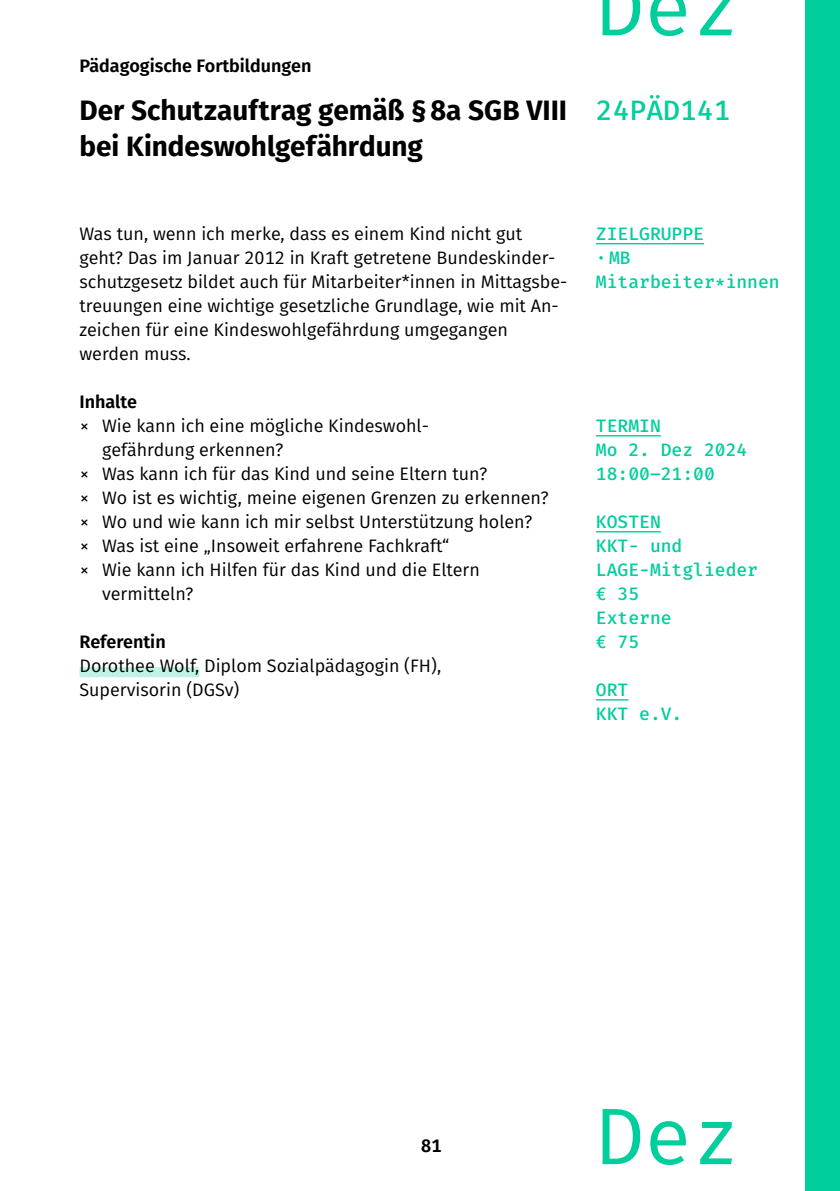
<style>
.page{position:relative;width:840px;height:1191px;background:#fff}
.page>*{position:absolute;margin:0;border:0;box-sizing:border-box;transform-origin:0 0}
.t1{font:80px "Fira Mono";color:#00ce9d}
.t2{font:700 28px/36px "Fira Sans";color:#000}
.t3{font:500 28px "Fira Mono";color:#00ce9d}
.t4{font:18px/24px "Fira Sans";color:#000}
.t5{font:500 18px/24px "Fira Mono";color:#00ce9d}
.t6{font:600 18px "Fira Sans";color:#000}
</style>
<div class="page">
<div style="left:805px;top:0;width:34px;height:1191px;background:#00ce9d"></div>
<hr style="left:595px;top:435px;width:65px;height:1px;background:#00ce9d">
<hr style="left:595px;top:531px;width:65px;height:1px;background:#00ce9d">
<hr style="left:595px;top:699px;width:33px;height:1px;background:#00ce9d">
<hr style="left:595px;top:243px;width:108px;height:1px;background:#00ce9d">
<div style="left:79px;top:667px;width:120px;height:10px;background:#bff3e7"></div>
<p class="t6" style="left:79px;top:51px;width:233px">Pädagogische Fortbildungen</p>
<h2 class="t2" style="left:79px;top:90px;width:489px">Der Schutzauftrag gemäß §8a SGB VIII bei Kindeswohlgefährdung</h2>
<p class="t4" style="left:79px;top:221px;width:489px">Was tun, wenn ich merke, dass es einem Kind nicht gut geht? Das im Januar 2012 in Kraft getretene Bundeskinder&shy;schutzgesetz bildet auch für Mitarbeiter*innen in Mittagsbe&shy;treuungen eine wichtige gesetzliche Grundlage, wie mit An&shy;zeichen für eine Kindeswohlgefährdung umgegangen werden muss.</p>
<p class="t6" style="left:79px;top:387px;width:59px">Inhalte</p>
<p class="t4" style="left:79px;top:413px;width:351px">× Wie kann ich eine mögliche Kindeswohl-</p>
<p class="t4" style="left:102px;top:437px;width:182px">gefährdung erkennen?</p>
<p class="t4" style="left:79px;top:461px;width:409px">× Was kann ich für das Kind und seine Eltern tun?</p>
<p class="t4" style="left:79px;top:485px;width:470px">× Wo ist es wichtig, meine eigenen Grenzen zu erkennen?</p>
<p class="t4" style="left:79px;top:509px;width:454px">× Wo und wie kann ich mir selbst Unterstützung holen?</p>
<p class="t4" style="left:79px;top:533px;width:371px">× Was ist eine „Insoweit erfahrene Fachkraft“</p>
<p class="t4" style="left:79px;top:557px;width:401px">× Wie kann ich Hilfen für das Kind und die Eltern</p>
<p class="t4" style="left:102px;top:581px;width:93px">vermitteln?</p>
<p class="t6" style="left:79px;top:627px;width:88px">Referentin</p>
<p class="t4" style="left:79px;top:653px;width:363px">Dorothee Wolf, Diplom Sozialpädagogin (FH),<br>Supervisorin (DGSv)</p>
<h1 class="t1" style="left:595px;top:-49px;width:145px">Dez</h1>
<h2 class="t3" style="left:595px;top:91px;width:136px">24PÄD141</h2>
<p class="t5" style="left:595px;top:223px;width:185px">ZIELGRUPPE<br>·MB<br>Mitarbeiter*innen</p>
<p class="t5" style="left:595px;top:415px;width:153px">TERMIN<br>Mo 2. Dez 2024<br>18:00–21:00</p>
<p class="t5" style="left:595px;top:511px;width:164px">KOSTEN<br>KKT- und<br>LAGE-Mitglieder € 35<br>Externe<br>€ 75</p>
<p class="t5" style="left:595px;top:679px;width:88px">ORT<br>KKT e.V.</p>
<p class="t6" style="left:421px;top:1131px;width:22px">81</p>
<h1 class="t1" style="left:595px;top:1080px;width:145px">Dez</h1>
</div>
